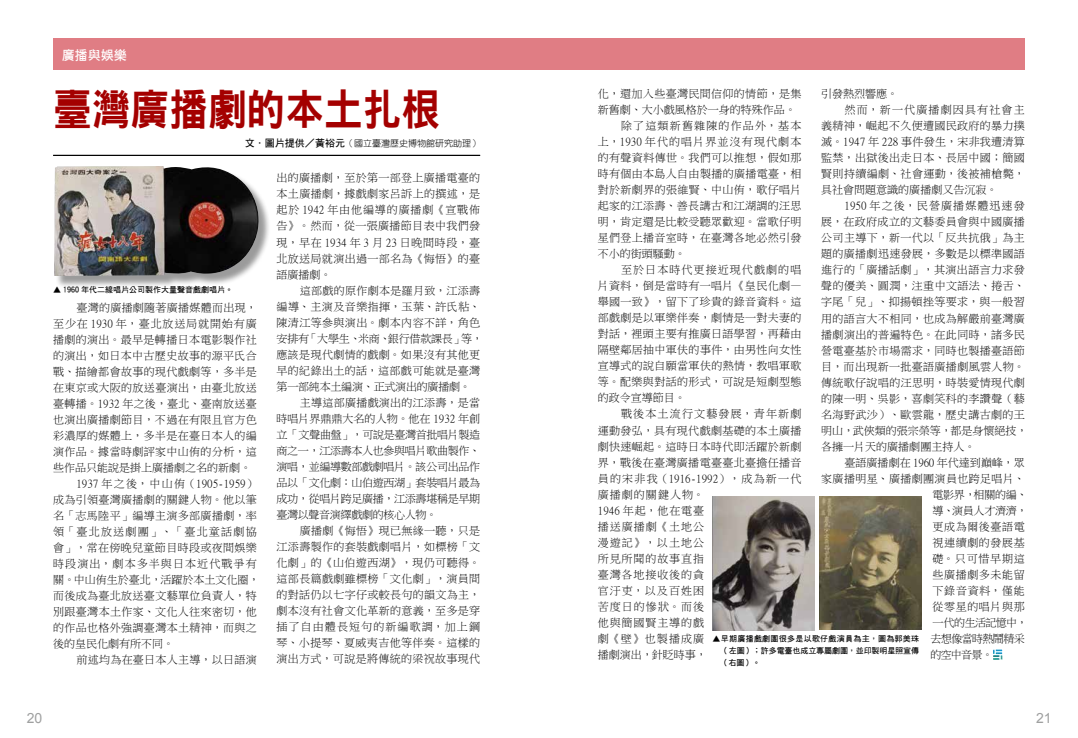
<style>
.page{position:relative;width:1078px;height:738px;background:#fff}
.page>*{position:absolute;margin:0;border:0;box-sizing:border-box;transform-origin:0 0}
.t1{font:43px "DFN Hei W9 WINP BF";color:#a40000;scale:.9 1}
.t2{font:14px "Arial";color:#9fa0a0}
.t3{font:13px "DF Hei W7 WIN BF";color:#fff}
.t4{font:11px/16px "Ming Li U";letter-spacing:.03em;color:#000;text-align:justify}
.t5{font:11px "Ming Li U";color:#000}
.t6{font:11px "Ming Li U";letter-spacing:.1em;color:#000}
.t7{font:11px "Ming Li U";letter-spacing:.08em;color:#000}
.t8{font:11px "Ming Li U";letter-spacing:.105em;color:#000}
.t9{font:11px "Ming Li U";letter-spacing:.095em;color:#000}
.t10{font:11px "Ming Li U";letter-spacing:.055em;color:#000}
.t11{font:11px "Ming Li U";letter-spacing:.11em;color:#000}
.t12{font:11px "Ming Li U";letter-spacing:-.055em;color:#000}
.t13{font:11px "Ming Li U";letter-spacing:.115em;color:#000}
.t14{font:11px "Ming Li U";letter-spacing:.075em;color:#000}
.t15{font:9px "DF Yuan W3 WIN BF";color:#000}
.t16{font:8px/12px "DF Hei W7 WIN BF";color:#000;text-align:justify}
.s1{font-family:"DF Hei W7 WIN BF";font-size:10px}
</style>
<div class="page">
<div style="left:53px;top:39px;width:971px;height:31px;background:#e07d84"></div>
<hr style="left:53px;top:155px;width:427px;height:1px;background:#000">
<svg style="left:993px;top:649px;width:9px;height:10px"></svg>
<div style="left:56px;top:167px;width:215px;height:121px;background:#000;opacity:.4"></div>
<img style="left:54px;top:166px;width:207px;height:115px">
<img style="left:819px;top:496px;width:101px;height:132px">
<img style="left:712px;top:496px;width:102px;height:133px">
<p class="t3" style="left:62px;top:48px;width:67px">廣播與娛樂</p>
<h1 class="t1" style="left:53px;top:88px;width:431px">臺灣廣播劇的本土扎根</h1>
<p class="t15" style="left:245px;top:139px;width:236px"><span class="s1">文．圖片提供／黃裕元</span>（國立臺灣歷史博物館研究助理）</p>
<p class="t4" style="left:276px;top:170px;width:205px">出的廣播劇，至於第一部登上廣播電臺的本土廣播劇，據戲劇家呂訴上的撰述，是起於 1942 年由他編導的廣播劇《宣戰佈告》。然而，從一張廣播節目表中我們發現，早在 1934 年 3 月 23 日晚間時段，臺北放送局就演出過一部名為《悔悟》的臺語廣播劇。</p>
<p class="t4" style="left:276px;top:282px;width:208px;text-align:left;text-indent:23px">這部戲的原作劇本是羅月致，江添壽編導、主演及音樂指揮，玉葉、許氏粘、陳清江等參與演出。劇本內容不詳，角色安排有「大學生、米商、銀行借款課長」等，應該是現代劇情的戲劇。如果沒有其他更早的紀錄出土的話，這部戲可能就是臺灣第一部純本土編演、正式演出的廣播劇。</p>
<p class="t4" style="left:276px;top:394px;width:205px;text-indent:23px">主導這部廣播戲演出的江添壽，是當時唱片界鼎鼎大名的人物。他在 1932 年創立「文聲曲盤」，可說是臺灣首批唱片製造商之一，江添壽本人也參與唱片歌曲製作、演唱，並編導數部戲劇唱片。該公司出品作品以「文化劇：山伯遊西湖」套裝唱片最為成功，從唱片跨足廣播，江添壽堪稱是早期臺灣以聲音演繹戲劇的核心人物。</p>
<p class="t4" style="left:276px;top:522px;width:205px;text-indent:23px">廣播劇《悔悟》現已無緣一聽，只是江添壽製作的套裝戲劇唱片，如標榜「文化劇」的《山伯遊西湖》，現仍可聽得。這部長篇戲劇雖標榜「文化劇」，演員間的對話仍以七字仔或較長句的韻文為主，劇本沒有社會文化革新的意義，至多是穿插了自由體長短句的新編歌調，加上鋼琴、小提琴、夏威夷吉他等伴奏。這樣的演出方式，可說是將傳統的梁祝故事現代</p>
<p class="t16" style="left:53px;top:283px;width:181px">▲ 1960 年代二線唱片公司製作大量聲音戲劇唱片。</p>
<p class="t4" style="left:76px;top:299px;width:182px">臺灣的廣播劇隨著廣播媒體而出現，</p>
<p class="t7" style="left:53px;top:317px;width:205px">至少在 1930 年，臺北放送局就開始有廣</p>
<p class="t4" style="left:53px;top:331px;width:205px">播劇的演出。最早是轉播日本電影製作社</p>
<p class="t4" style="left:53px;top:347px;width:205px">的演出，如日本中古歷史故事的源平氏合</p>
<p class="t4" style="left:53px;top:363px;width:205px">戰、描繪都會故事的現代戲劇等，多半是</p>
<p class="t4" style="left:53px;top:379px;width:205px">在東京或大阪的放送臺演出，由臺北放送</p>
<p class="t4" style="left:53px;top:395px;width:205px">臺轉播。1932 年之後，臺北、臺南放送臺</p>
<p class="t4" style="left:53px;top:411px;width:205px">也演出廣播劇節目，不過在有限且官方色</p>
<p class="t4" style="left:53px;top:427px;width:205px">彩濃厚的媒體上，多半是在臺日本人的編</p>
<p class="t4" style="left:53px;top:443px;width:205px">演作品。據當時劇評家中山侑的分析，這</p>
<p class="t5" style="left:53px;top:461px;width:199px">些作品只能說是掛上廣播劇之名的新劇。</p>
<p class="t5" style="left:76px;top:477px;width:182px">1937 年之後，中山侑（1905-1959）</p>
<p class="t4" style="left:53px;top:491px;width:205px">成為引領臺灣廣播劇的關鍵人物。他以筆</p>
<p class="t4" style="left:53px;top:507px;width:205px">名「志馬陸平」編導主演多部廣播劇，率</p>
<p class="t13" style="left:53px;top:525px;width:205px">領「臺北放送劇團」、「臺北童話劇協</p>
<p class="t4" style="left:53px;top:539px;width:205px">會」，常在傍晚兒童節目時段或夜間娛樂</p>
<p class="t6" style="left:53px;top:557px;width:205px">時段演出，劇本多半與日本近代戰爭有</p>
<p class="t5" style="left:53px;top:574px;width:208px">關。中山侑生於臺北，活躍於本土文化圈，</p>
<p class="t4" style="left:53px;top:587px;width:205px">而後成為臺北放送臺文藝單位負責人，特</p>
<p class="t4" style="left:53px;top:603px;width:205px">別跟臺灣本土作家、文化人往來密切，他</p>
<p class="t4" style="left:53px;top:619px;width:205px">的作品也格外強調臺灣本土精神，而與之</p>
<p class="t5" style="left:53px;top:638px;width:122px">後的皇民化劇有所不同。</p>
<p class="t4" style="left:76px;top:651px;width:182px">前述均為在臺日本人主導，以日語演</p>
<p class="t4" style="left:597px;top:86px;width:205px">化，還加入些臺灣民間信仰的情節，是集</p>
<p class="t5" style="left:597px;top:104px;width:199px">新舊劇、大小戲風格於一身的特殊作品。</p>
<p class="t8" style="left:621px;top:120px;width:182px">除了這類新舊雜陳的作品外，基本</p>
<p class="t6" style="left:597px;top:136px;width:205px">上，1930 年代的唱片界並沒有現代劇本</p>
<p class="t4" style="left:597px;top:150px;width:205px">的有聲資料傳世。我們可以推想，假如那</p>
<p class="t4" style="left:597px;top:166px;width:205px">時有個由本島人自由製播的廣播電臺，相</p>
<p class="t4" style="left:597px;top:182px;width:205px">對於新劇界的張維賢、中山侑，歌仔唱片</p>
<p class="t4" style="left:597px;top:198px;width:205px">起家的江添壽、善長講古和江湖調的汪思</p>
<p class="t4" style="left:597px;top:214px;width:205px">明，肯定還是比較受聽眾歡迎。當歌仔明</p>
<p class="t4" style="left:597px;top:230px;width:205px">星們登上播音室時，在臺灣各地必然引發</p>
<p class="t5" style="left:597px;top:248px;width:89px">不小的街頭騷動。</p>
<p class="t6" style="left:621px;top:264px;width:182px">至於日本時代更接近現代戲劇的唱</p>
<p class="t4" style="left:597px;top:278px;width:205px">片資料，倒是當時有一唱片《皇民化劇—</p>
<p class="t4" style="left:597px;top:294px;width:205px">舉國一致》，留下了珍貴的錄音資料。這</p>
<p class="t4" style="left:597px;top:310px;width:205px">部戲劇是以軍樂伴奏，劇情是一對夫妻的</p>
<p class="t4" style="left:597px;top:326px;width:205px">對話，裡頭主要有推廣日語學習，再藉由</p>
<p class="t4" style="left:597px;top:342px;width:205px">隔壁鄰居抽中軍伕的事件，由男性向女性</p>
<p class="t4" style="left:597px;top:358px;width:205px">宣導式的說自願當軍伕的熱情，教唱軍歌</p>
<p class="t4" style="left:597px;top:374px;width:205px">等。配樂與對話的形式，可說是短劇型態</p>
<p class="t5" style="left:597px;top:392px;width:89px">的政令宣導節目。</p>
<p class="t8" style="left:621px;top:408px;width:182px">戰後本土流行文藝發展，青年新劇</p>
<p class="t4" style="left:597px;top:422px;width:205px">運動發弘，具有現代戲劇基礎的本土廣播</p>
<p class="t4" style="left:597px;top:438px;width:205px">劇快速崛起。這時日本時代即活躍於新劇</p>
<p class="t4" style="left:597px;top:454px;width:205px">界，戰後在臺灣廣播電臺臺北臺擔任播音</p>
<p class="t11" style="left:597px;top:472px;width:205px">員的宋非我（1916-1992），成為新一代</p>
<p class="t9" style="left:597px;top:488px;width:108px">廣播劇的關鍵人物。</p>
<p class="t14" style="left:597px;top:504px;width:108px">1946 年起，他在電臺</p>
<p class="t9" style="left:597px;top:520px;width:108px">播送廣播劇《土地公</p>
<p class="t4" style="left:597px;top:534px;width:108px">漫遊記》，以土地公</p>
<p class="t7" style="left:597px;top:552px;width:108px">所見所聞的故事直指</p>
<p class="t7" style="left:597px;top:568px;width:108px">臺灣各地接收後的貪</p>
<p class="t9" style="left:597px;top:584px;width:108px">官汙吏，以及百姓困</p>
<p class="t9" style="left:597px;top:600px;width:108px">苦度日的慘狀。而後</p>
<p class="t7" style="left:597px;top:616px;width:108px">他與簡國賢主導的戲</p>
<p class="t4" style="left:597px;top:630px;width:108px">劇《壁》也製播成廣</p>
<p class="t5" style="left:597px;top:648px;width:110px">播劇演出，針貶時事，</p>
<p class="t4" style="left:821px;top:86px;width:78px">引發熱烈響應。</p>
<p class="t8" style="left:844px;top:104px;width:182px">然而，新一代廣播劇因具有社會主</p>
<p class="t4" style="left:821px;top:118px;width:205px">義精神，崛起不久便遭國民政府的暴力撲</p>
<p class="t4" style="left:821px;top:134px;width:205px">滅。1947 年 228 事件發生，宋非我遭清算</p>
<p class="t4" style="left:821px;top:150px;width:205px">監禁，出獄後出走日本、長居中國；簡國</p>
<p class="t4" style="left:821px;top:166px;width:205px">賢則持續編劇、社會運動，後被補槍斃，</p>
<p class="t5" style="left:821px;top:184px;width:177px">具社會問題意識的廣播劇又告沉寂。</p>
<p class="t6" style="left:844px;top:200px;width:182px">1950 年之後，民營廣播媒體迅速發</p>
<p class="t4" style="left:821px;top:214px;width:205px">展，在政府成立的文藝委員會與中國廣播</p>
<p class="t4" style="left:821px;top:230px;width:205px">公司主導下，新一代以「反共抗俄」為主</p>
<p class="t4" style="left:821px;top:246px;width:205px">題的廣播劇迅速發展，多數是以標準國語</p>
<p class="t4" style="left:821px;top:262px;width:205px">進行的「廣播話劇」，其演出語言力求發</p>
<p class="t4" style="left:821px;top:278px;width:205px">聲的優美、圓潤，注重中文語法、捲舌、</p>
<p class="t4" style="left:821px;top:294px;width:205px">字尾「兒」、抑揚頓挫等要求，與一般習</p>
<p class="t4" style="left:821px;top:310px;width:205px">用的語言大不相同，也成為解嚴前臺灣廣</p>
<p class="t4" style="left:821px;top:326px;width:205px">播劇演出的普遍特色。在此同時，諸多民</p>
<p class="t4" style="left:821px;top:342px;width:205px">營電臺基於市場需求，同時也製播臺語節</p>
<p class="t4" style="left:821px;top:358px;width:205px">目，而出現新一批臺語廣播劇風雲人物。</p>
<p class="t4" style="left:821px;top:374px;width:205px">傳統歌仔說唱的汪思明，時裝愛情現代劇</p>
<p class="t4" style="left:821px;top:390px;width:205px">的陳一明、吳影，喜劇笑科的李讚聲（藝</p>
<p class="t4" style="left:821px;top:406px;width:205px">名海野武沙）、歐雲龍，歷史講古劇的王</p>
<p class="t5" style="left:821px;top:424px;width:208px">明山，武俠類的張宗榮等，都是身懷絕技，</p>
<p class="t5" style="left:821px;top:440px;width:155px">各擁一片天的廣播劇團主持人。</p>
<p class="t5" style="left:844px;top:456px;width:182px">臺語廣播劇在 1960 年代達到巔峰，眾</p>
<p class="t4" style="left:821px;top:470px;width:205px">家廣播明星、廣播劇團演員也跨足唱片、</p>
<p class="t4" style="left:932px;top:486px;width:96px">電影界，相關的編、</p>
<p class="t4" style="left:932px;top:502px;width:96px">導、演員人才濟濟，</p>
<p class="t10" style="left:932px;top:520px;width:94px">更成為爾後臺語電</p>
<p class="t10" style="left:932px;top:536px;width:94px">視連續劇的發展基</p>
<p class="t4" style="left:932px;top:550px;width:94px">礎。只可惜早期這</p>
<p class="t10" style="left:932px;top:568px;width:94px">些廣播劇多未能留</p>
<p class="t4" style="left:932px;top:582px;width:94px">下錄音資料，僅能</p>
<p class="t10" style="left:932px;top:600px;width:94px">從零星的唱片與那</p>
<p class="t12" style="left:932px;top:616px;width:96px">一代的生活記憶中，</p>
<p class="t12" style="left:930px;top:632px;width:96px">去想像當時熱鬧精采</p>
<p class="t4" style="left:930px;top:646px;width:64px">的空中音景。</p>
<p class="t16" style="left:720px;top:632px;width:200px;text-indent:-8px">▲早期廣播戲劇團很多是以歌仔戲演員為主，圖為郭美珠（左圖）；許多電臺也成立專屬劇團，並印製明星照宣傳（右圖）。</p>
<p class="t2" style="left:27px;top:708px;width:17px">20</p>
<p class="t2" style="left:1035px;top:708px;width:17px">21</p>
</div>
